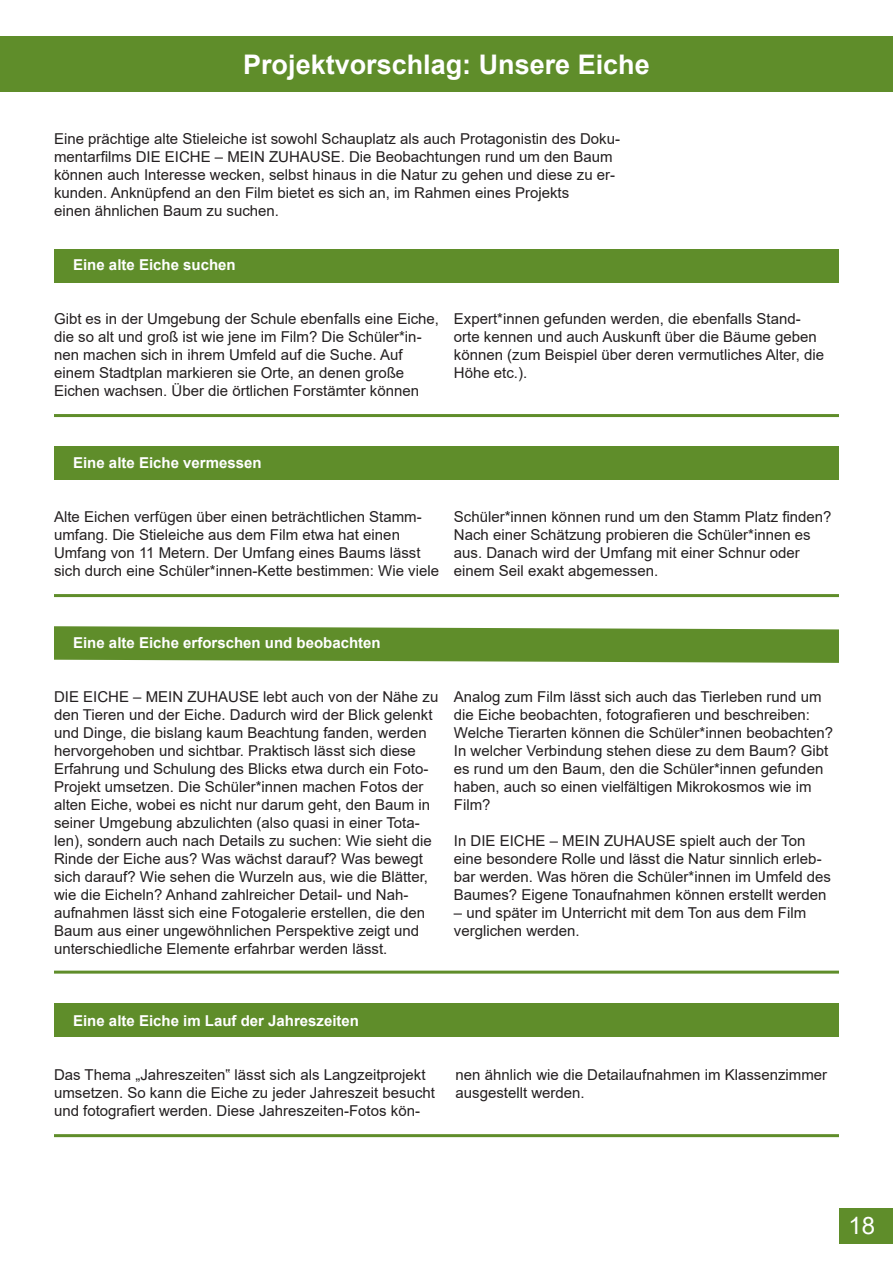
<style>
.page{position:relative;width:893px;height:1263px;background:#fff}
.page>*{position:absolute;margin:0;border:0;box-sizing:border-box;transform-origin:0 0}
.t1{font:700 27px "Arial";color:#fff}
.t2{font:24px "Arial";color:#fff}
.t3{font:15px/18px "Arial";color:#231f20}
.t4{font:700 15px "Arial";color:#fff}
</style>
<div class="page">
<div style="left:839px;top:1208px;width:54px;height:36px;background:#5f8d2a"></div>
<div style="left:0;top:36px;width:893px;height:56px;background:#5f8d2a"></div>
<div style="left:54px;top:249px;width:785px;height:34px;background:#5f8d2a"></div>
<div style="left:54px;top:446px;width:785px;height:34px;background:#5f8d2a"></div>
<svg style="left:54px;top:626px;width:785px;height:37px;background:#6e973e"></svg>
<div style="left:54px;top:1003px;width:785px;height:34px;background:#5f8d2a"></div>
<hr style="left:54px;top:414px;width:785px;height:3px;background:#5f8d2a">
<hr style="left:54px;top:594px;width:785px;height:3px;background:#5f8d2a">
<hr style="left:54px;top:971px;width:785px;height:3px;background:#5f8d2a">
<hr style="left:54px;top:1134px;width:785px;height:3px;background:#5f8d2a">
<h1 class="t1" style="left:243px;top:45px;width:408px">Projektvorschlag: Unsere Eiche</h1>
<p class="t3" style="left:54px;top:130px;width:568px">Eine prächtige alte Stieleiche ist sowohl Schauplatz als auch Protagonistin des Doku&shy;mentarfilms DIE EICHE – MEIN ZUHAUSE. Die Beobachtungen rund um den Baum können auch Interesse wecken, selbst hinaus in die Natur zu gehen und diese zu er&shy;kunden. Anknüpfend an den Film bietet es sich an, im Rahmen eines Projekts<br>einen ähnlichen Baum zu suchen.</p>
<p class="t4" style="left:73px;top:254px;width:164px">Eine alte Eiche suchen</p>
<p class="t3" style="left:54px;top:310px;width:386px">Gibt es in der Umgebung der Schule ebenfalls eine Eiche, die so alt und groß ist wie jene im Film? Die Schüler*in&shy;nen machen sich in ihrem Umfeld auf die Suche. Auf einem Stadtplan markieren sie Orte, an denen große Eichen wachsen. Über die örtlichen Forstämter können</p>
<p class="t3" style="left:454px;top:310px;width:372px">Expert*innen gefunden werden, die ebenfalls Stand&shy;orte kennen und auch Auskunft über die Bäume geben können (zum Beispiel über deren vermutliches Alter, die Höhe etc.).</p>
<p class="t4" style="left:73px;top:452px;width:190px">Eine alte Eiche vermessen</p>
<p class="t3" style="left:54px;top:508px;width:386px">Alte Eichen verfügen über einen beträchtlichen Stamm&shy;umfang. Die Stieleiche aus dem Film etwa hat einen Umfang von 11 Metern. Der Umfang eines Baums lässt sich durch eine Schüler*innen-Kette bestimmen: Wie viele</p>
<p class="t3" style="left:454px;top:508px;width:379px">Schüler*innen können rund um den Stamm Platz finden?<br>Nach einer Schätzung probieren die Schüler*innen es aus. Danach wird der Umfang mit einer Schnur oder einem Seil exakt abgemessen.</p>
<p class="t4" style="left:73px;top:632px;width:309px">Eine alte Eiche erforschen und beobachten</p>
<p class="t3" style="left:54px;top:688px;width:386px">DIE EICHE – MEIN ZUHAUSE lebt auch von der Nähe zu den Tieren und der Eiche. Dadurch wird der Blick gelenkt und Dinge, die bislang kaum Beachtung fanden, werden hervorgehoben und sichtbar. Praktisch lässt sich diese Erfahrung und Schulung des Blicks etwa durch ein Foto-Projekt umsetzen. Die Schüler*innen machen Fotos der alten Eiche, wobei es nicht nur darum geht, den Baum in seiner Umgebung abzulichten (also quasi in einer Tota&shy;len), sondern auch nach Details zu suchen: Wie sieht die Rinde der Eiche aus? Was wächst darauf? Was bewegt sich darauf? Wie sehen die Wurzeln aus, wie die Blätter, wie die Eicheln? Anhand zahlreicher Detail- und Nah&shy;aufnahmen lässt sich eine Fotogalerie erstellen, die den Baum aus einer ungewöhnlichen Perspektive zeigt und unterschiedliche Elemente erfahrbar werden lässt.</p>
<p class="t3" style="left:454px;top:688px;width:381px">Analog zum Film lässt sich auch das Tierleben rund um die Eiche beobachten, fotografieren und beschreiben:<br>Welche Tierarten können die Schüler*innen beobachten?<br>In welcher Verbindung stehen diese zu dem Baum? Gibt es rund um den Baum, den die Schüler*innen gefunden haben, auch so einen vielfältigen Mikrokosmos wie im Film?</p>
<p class="t3" style="left:454px;top:832px;width:379px">In DIE EICHE – MEIN ZUHAUSE spielt auch der Ton eine besondere Rolle und lässt die Natur sinnlich erleb&shy;bar werden. Was hören die Schüler*innen im Umfeld des Baumes? Eigene Tonaufnahmen können erstellt werden</p>
<p class="t3" style="left:454px;top:904px;width:354px">– und später im Unterricht mit dem Ton aus dem Film verglichen werden.</p>
<p class="t4" style="left:73px;top:1010px;width:287px">Eine alte Eiche im Lauf der Jahreszeiten</p>
<p class="t3" style="left:54px;top:1066px;width:383px">Das Thema „Jahreszeiten‟ lässt sich als Langzeitprojekt umsetzen. So kann die Eiche zu jeder Jahreszeit besucht und fotografiert werden. Diese Jahreszeiten-Fotos kön-</p>
<p class="t3" style="left:455px;top:1066px;width:373px">nen ähnlich wie die Detailaufnahmen im Klassenzimmer ausgestellt werden.</p>
<h2 class="t2" style="left:848px;top:1209px;width:28px">18</h2>
</div>
